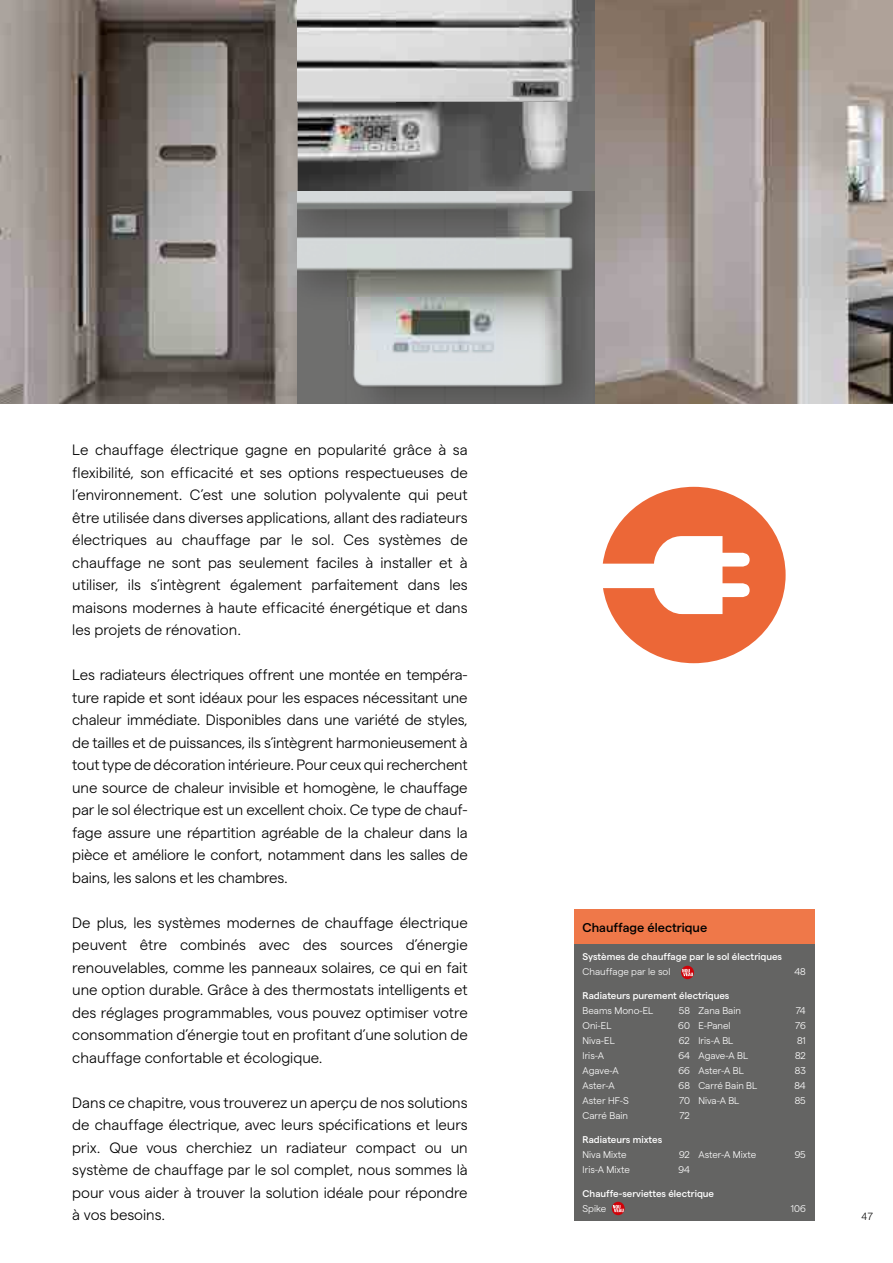
<style>
.page{position:relative;width:893px;height:1263px;background:#fff}
.page>*{position:absolute;margin:0;border:0;box-sizing:border-box;transform-origin:0 0}
.t1{font:300 15px/22.5px "Matter";color:#000;text-align:justify}
.t2{font:500 12.75px "Matter";color:#000}
.t3{font:300 10.5px "Helvetica Neue LTW1 G";color:#000}
.t4{font:300 9.75px "Matter";color:#fff}
.t5{font:500 9.75px "Matter";color:#fff}
</style>
<div class="page">
<img style="left:0;top:0;width:298px;height:404px">
<img style="left:298px;top:0;width:297px;height:103px">
<img style="left:298px;top:103px;width:99px;height:88px">
<img style="left:397px;top:103px;width:198px;height:88px">
<img style="left:298px;top:191px;width:297px;height:213px">
<img style="left:595px;top:0;width:298px;height:404px">
<div style="left:574px;top:943px;width:240px;height:277px;background:#646463"></div>
<div style="left:574px;top:909px;width:240px;height:34px;background:#ef7849"></div>
<svg style="left:603px;top:487px;width:183px;height:176px"></svg>
<svg style="left:612px;top:1202px;width:13px;height:13px"></svg>
<svg style="left:613px;top:1205px;width:11px;height:7px"></svg>
<svg style="left:681px;top:966px;width:13px;height:13px"></svg>
<svg style="left:682px;top:969px;width:11px;height:7px"></svg>
<p class="t1" style="left:72px;top:438px;width:397px">Le chauffage électrique gagne en popularité grâce à sa flexibilité, son efficacité et ses options respectueuses de l’environnement. C’est une solution polyvalente qui peut être utilisée dans diverses applications, allant des radiateurs électriques au chauffage par le sol. Ces systèmes de chauffage ne sont pas seulement faciles à installer et à utiliser, ils s’intègrent également parfaitement dans les maisons modernes à haute efficacité énergétique et dans les projets de rénovation.</p>
<p class="t1" style="left:72px;top:663px;width:397px">Les radiateurs électriques offrent une montée en tempéra&shy;ture rapide et sont idéaux pour les espaces nécessitant une chaleur immédiate. Disponibles dans une variété de styles, de tailles et de puissances, ils s’intègrent harmonieusement à tout type de décoration intérieure. Pour ceux qui recherchent une source de chaleur invisible et homogène, le chauffage par le sol électrique est un excellent choix. Ce type de chauf&shy;fage assure une répartition agréable de la chaleur dans la pièce et améliore le confort, notamment dans les salles de bains, les salons et les chambres.</p>
<p class="t1" style="left:72px;top:910px;width:397px">De plus, les systèmes modernes de chauffage électrique peuvent être combinés avec des sources d’énergie renouvelables, comme les panneaux solaires, ce qui en fait une option durable. Grâce à des thermostats intelligents et des réglages programmables, vous pouvez optimiser votre consommation d’énergie tout en profitant d’une solution de chauffage confortable et écologique.</p>
<p class="t1" style="left:72px;top:1090px;width:397px">Dans ce chapitre, vous trouverez un aperçu de nos solutions de chauffage électrique, avec leurs spécifications et leurs prix. que vous cherchiez un radiateur compact ou un système de chauffage par le sol complet, nous sommes là pour vous aider à trouver la solution idéale pour répondre à vos besoins.</p>
<p class="t2" style="left:583px;top:918px;width:126px">Chauffage électrique</p>
<p class="t5" style="left:583px;top:950px;width:201px">Systèmes de chauffage par le sol électriques</p>
<p class="t4" style="left:583px;top:965px;width:89px">Chauffage par le sol</p>
<p class="t4" style="left:794px;top:965px;width:13px">48</p>
<p class="t5" style="left:583px;top:988px;width:148px">Radiateurs purement électriques</p>
<p class="t4" style="left:583px;top:1003px;width:72px">Beams Mono-EL</p>
<p class="t4" style="left:679px;top:1003px;width:13px">58</p>
<p class="t4" style="left:583px;top:1018px;width:30px">Oni-EL</p>
<p class="t4" style="left:678px;top:1018px;width:13px">60</p>
<p class="t4" style="left:583px;top:1033px;width:34px">Niva-EL</p>
<p class="t4" style="left:679px;top:1033px;width:13px">62</p>
<p class="t4" style="left:583px;top:1049px;width:23px">Iris-A</p>
<p class="t4" style="left:678px;top:1049px;width:13px">64</p>
<p class="t4" style="left:583px;top:1064px;width:38px">Agave-A</p>
<p class="t4" style="left:678px;top:1064px;width:13px">66</p>
<p class="t4" style="left:583px;top:1079px;width:34px">Aster-A</p>
<p class="t4" style="left:679px;top:1079px;width:13px">68</p>
<p class="t4" style="left:583px;top:1094px;width:48px">Aster HF-S</p>
<p class="t4" style="left:679px;top:1094px;width:12px">70</p>
<p class="t4" style="left:583px;top:1109px;width:47px">Carré Bain</p>
<p class="t4" style="left:680px;top:1109px;width:12px">72</p>
<p class="t4" style="left:698px;top:1003px;width:44px">Zana Bain</p>
<p class="t4" style="left:796px;top:1003px;width:12px">74</p>
<p class="t4" style="left:698px;top:1018px;width:34px">E-Panel</p>
<p class="t4" style="left:795px;top:1018px;width:12px">76</p>
<p class="t4" style="left:698px;top:1033px;width:36px">Iris-A BL</p>
<p class="t4" style="left:797px;top:1033px;width:10px">81</p>
<p class="t4" style="left:698px;top:1049px;width:51px">Agave-A BL</p>
<p class="t4" style="left:795px;top:1049px;width:12px">82</p>
<p class="t4" style="left:698px;top:1064px;width:47px">Aster-A BL</p>
<p class="t4" style="left:795px;top:1064px;width:12px">83</p>
<p class="t4" style="left:698px;top:1079px;width:60px">Carré Bain BL</p>
<p class="t4" style="left:794px;top:1079px;width:13px">84</p>
<p class="t4" style="left:698px;top:1094px;width:42px">Niva-A BL</p>
<p class="t4" style="left:795px;top:1094px;width:13px">85</p>
<p class="t5" style="left:583px;top:1132px;width:81px">Radiateurs mixtes</p>
<p class="t4" style="left:583px;top:1147px;width:46px">Niva Mixte</p>
<p class="t4" style="left:679px;top:1147px;width:12px">92</p>
<p class="t4" style="left:583px;top:1162px;width:49px">Iris-A Mixte</p>
<p class="t4" style="left:678px;top:1162px;width:13px">94</p>
<p class="t4" style="left:698px;top:1147px;width:59px">Aster-A Mixte</p>
<p class="t4" style="left:795px;top:1147px;width:13px">95</p>
<p class="t5" style="left:583px;top:1186px;width:133px">Chauffe-serviettes électrique</p>
<p class="t4" style="left:583px;top:1201px;width:25px">Spike</p>
<p class="t4" style="left:791px;top:1201px;width:16px">106</p>
<p class="t3" style="left:862px;top:1210px;width:13px">47</p>
</div>
